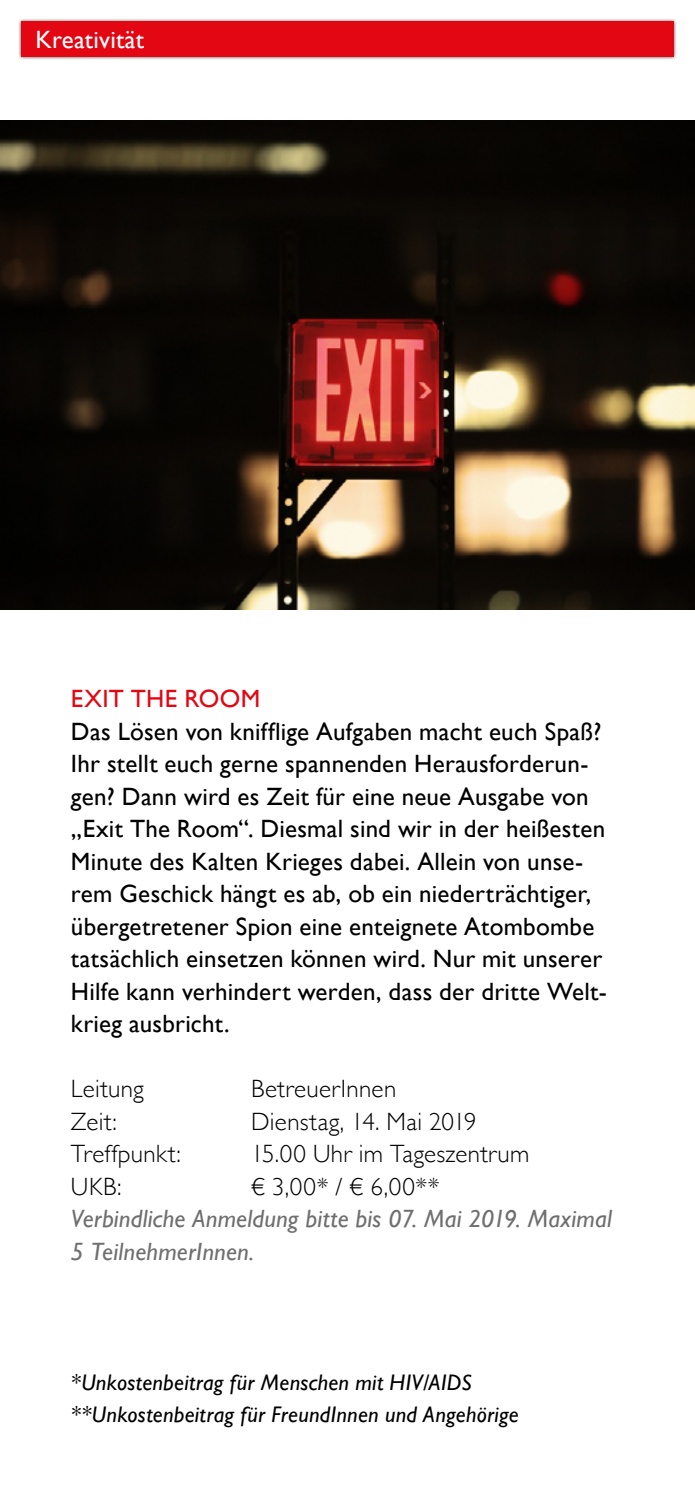
<style>
.page{position:relative;width:695px;height:1489px;background:#fff}
.page>*{position:absolute;margin:0;border:0;box-sizing:border-box;transform-origin:0 0}
.t1{font:25px/32.5px "Gill Sans";letter-spacing:.01em;color:#000}
.t2{font:300 25px "Gill Sans";letter-spacing:.015em;color:#000}
.t3{font:italic 25px/32.5px "Gill Sans";letter-spacing:.01em;color:#706f6f}
.t4{font:25px "Gill Sans";letter-spacing:.01em;color:#e30613}
.t5{font:25px "Gill Sans";letter-spacing:.01em;color:#fff}
.t6{font:italic 22.5px/32.5px "Gill Sans";letter-spacing:.01em;color:#000}
</style>
<div class="page">
<div style="left:18px;top:18px;width:659px;height:41px;background:#000;opacity:.75"></div>
<div style="left:21px;top:21px;width:652px;height:36px;background:#e30613"></div>
<img style="left:0;top:121px;width:694px;height:488px">
<p class="t5" style="left:35px;top:24px;width:110px">Kreativität</p>
<p class="t4" style="left:71px;top:684px;width:191px">EXIT THE ROOM</p>
<p class="t1" style="left:71px;top:714px;width:537px">Das Lösen von knifflige Aufgaben macht euch Spaß?<br>Ihr stellt euch gerne spannenden Herausforderun&shy;gen? Dann wird es Zeit für eine neue Ausgabe von „Exit The Room“. Diesmal sind wir in der heißesten Minute des Kalten Krieges dabei. Allein von unse&shy;rem Geschick hängt es ab, ob ein niederträchtiger, übergetretener Spion eine enteignete Atombombe tatsächlich einsetzen können wird. Nur mit unserer Hilfe kann verhindert werden, dass der dritte Welt&shy;krieg ausbricht.</p>
<p class="t2" style="left:71px;top:1069px;width:74px">Leitung</p>
<p class="t2" style="left:251px;top:1069px;width:147px">BetreuerInnen</p>
<p class="t2" style="left:71px;top:1101px;width:47px">Zeit:</p>
<p class="t2" style="left:251px;top:1101px;width:227px">Dienstag, 14. Mai 2019</p>
<p class="t2" style="left:71px;top:1134px;width:111px">Treffpunkt:</p>
<p class="t2" style="left:251px;top:1134px;width:280px">15.00 Uhr im Tageszentrum</p>
<p class="t2" style="left:71px;top:1166px;width:52px">UKB:</p>
<p class="t2" style="left:251px;top:1166px;width:190px">€ 3,00* / € 6,00**</p>
<p class="t3" style="left:71px;top:1202px;width:542px">Verbindliche Anmeldung bitte bis 07. Mai 2019. Maximal<br>5 TeilnehmerInnen.</p>
<p class="t6" style="left:71px;top:1365px;width:449px">*Unkostenbeitrag für Menschen mit HIV/AIDS **Unkostenbeitrag für FreundInnen und Angehörige</p>
</div>
